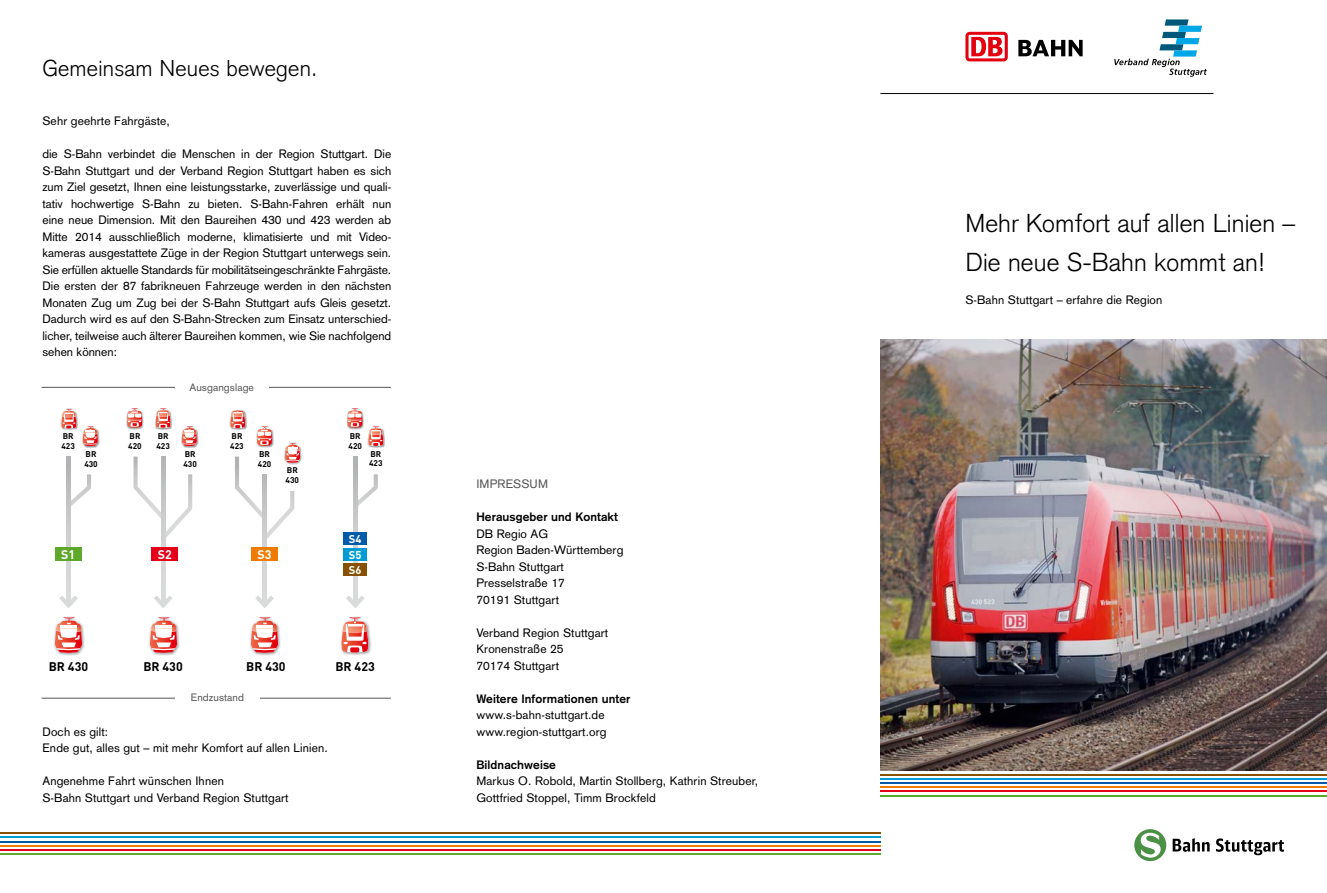
<style>
.page{position:relative;width:1327px;height:893px;background:#fff}
.page>*{position:absolute;margin:0;border:0;box-sizing:border-box;transform-origin:0 0}
.t1{font:300 25.5px/39px "Akzidenz Grotesk";letter-spacing:.005em;color:#000}
.t2{font:300 22.5px "Akzidenz Grotesk";letter-spacing:.01em;color:#000}
.t3{font:700 12.45px "DIN";color:#000}
.t4{font:700 12.45px "DIN";color:#fff}
.t5{font:12px/16.5px "Akzidenz Grotesk";letter-spacing:.01em;color:#000}
.t6{font:700 12px "Akzidenz Grotesk";letter-spacing:.01em;color:#000}
.t7{font:12px "Akzidenz Grotesk";color:#565656}
.t8{font:700 11.1px/15.6px "DIN";color:#fff}
.t9{font:10.5px "Akzidenz Grotesk";letter-spacing:.01em;color:#565656}
.t10{font:700 8.25px/9.9px "DIN";color:#000}
</style>
<div class="page">
<hr style="left:0;top:849px;width:880px;height:1px;background:#e30018">
<hr style="left:0;top:854px;width:880px;height:1px;background:#5ea92b">
<hr style="left:0;top:845px;width:880px;height:1px;background:#ef7c00">
<hr style="left:0;top:841px;width:880px;height:1px;background:#005ca9">
<hr style="left:0;top:837px;width:880px;height:1px;background:#009dd4">
<hr style="left:0;top:833px;width:880px;height:1px;background:#865100">
<svg style="left:1114px;top:19px;width:93px;height:58px"></svg>
<svg style="left:965px;top:32px;width:43px;height:29px"></svg>
<svg style="left:968px;top:35px;width:36px;height:23px"></svg>
<svg style="left:971px;top:37px;width:31px;height:19px"></svg>
<svg style="left:1018px;top:40px;width:64px;height:16px"></svg>
<svg style="left:1172px;top:838px;width:37px;height:14px"></svg>
<svg style="left:1216px;top:838px;width:68px;height:17px"></svg>
<div style="left:1134px;top:829px;width:32px;height:32px;background:#4a9045;border-radius:50%"></div>
<svg style="left:1140px;top:833px;width:20px;height:25px"></svg>
<hr style="left:880px;top:791px;width:447px;height:1px;background:#e30018">
<hr style="left:880px;top:795px;width:447px;height:1px;background:#5ea92b">
<hr style="left:880px;top:787px;width:447px;height:1px;background:#ef7c00">
<hr style="left:880px;top:782px;width:447px;height:1px;background:#005ca9">
<hr style="left:880px;top:778px;width:447px;height:1px;background:#009dd4">
<hr style="left:880px;top:774px;width:447px;height:1px;background:#865100">
<img style="left:880px;top:340px;width:447px;height:430px">
<hr style="left:880px;top:93px;width:333px;height:1px;background:#000">
<svg style="left:357px;top:474px;width:21px;height:32px"></svg>
<svg style="left:71px;top:474px;width:20px;height:32px"></svg>
<div style="left:262px;top:474px;width:5px;height:131px;background:#d7d7d8"></div>
<svg style="left:255px;top:596px;width:19px;height:12px"></svg>
<svg style="left:353px;top:457px;width:4px;height:138px"></svg>
<svg style="left:346px;top:595px;width:19px;height:13px"></svg>
<div style="left:251px;top:547px;width:27px;height:14px;background:#ef7c00"></div>
<div style="left:343px;top:548px;width:24px;height:12px;background:#009dd4"></div>
<div style="left:343px;top:564px;width:24px;height:12px;background:#865100"></div>
<div style="left:343px;top:533px;width:24px;height:12px;background:#005ca9"></div>
<img style="left:369px;top:429px;width:15px;height:18px">
<svg style="left:368px;top:426px;width:15px;height:20px"></svg>
<img style="left:349px;top:412px;width:15px;height:17px">
<svg style="left:347px;top:408px;width:15px;height:20px"></svg>
<img style="left:128px;top:412px;width:16px;height:17px">
<svg style="left:127px;top:408px;width:15px;height:20px"></svg>
<img style="left:82px;top:430px;width:17px;height:17px">
<svg style="left:83px;top:426px;width:15px;height:20px"></svg>
<img style="left:181px;top:430px;width:17px;height:17px">
<svg style="left:182px;top:426px;width:15px;height:20px"></svg>
<img style="left:54px;top:616px;width:31px;height:40px">
<svg style="left:55px;top:617px;width:27px;height:36px"></svg>
<img style="left:149px;top:616px;width:31px;height:40px">
<svg style="left:150px;top:617px;width:27px;height:36px"></svg>
<img style="left:250px;top:616px;width:31px;height:40px">
<svg style="left:251px;top:617px;width:27px;height:36px"></svg>
<img style="left:340px;top:616px;width:31px;height:39px">
<svg style="left:341px;top:617px;width:27px;height:35px"></svg>
<img style="left:300px;top:447px;width:2px;height:15px">
<svg style="left:230px;top:410px;width:70px;height:129px"></svg>
<svg style="left:66px;top:457px;width:5px;height:138px"></svg>
<svg style="left:59px;top:595px;width:19px;height:13px"></svg>
<div style="left:55px;top:547px;width:26px;height:14px;background:#5ea92b"></div>
<img style="left:61px;top:412px;width:16px;height:18px">
<svg style="left:61px;top:409px;width:15px;height:19px"></svg>
<svg style="left:133px;top:457px;width:59px;height:83px"></svg>
<svg style="left:161px;top:457px;width:4px;height:138px"></svg>
<svg style="left:154px;top:595px;width:19px;height:13px"></svg>
<div style="left:152px;top:547px;width:26px;height:14px;background:#e30018"></div>
<img style="left:155px;top:411px;width:17px;height:18px">
<svg style="left:156px;top:408px;width:14px;height:20px"></svg>
<hr style="left:42px;top:387px;width:349px;height:1px;background:#565656">
<hr style="left:42px;top:698px;width:349px;height:1px;background:#565656">
<div style="left:175px;top:383px;width:94px;height:27px;background:#fff"></div>
<div style="left:175px;top:693px;width:85px;height:20px;background:#fff"></div>
<h2 class="t2" style="left:43px;top:55px;width:276px">Gemeinsam Neues bewegen.</h2>
<p class="t5" style="left:43px;top:113px;width:129px">Sehr geehrte Fahrgäste,</p>
<p class="t5" style="left:43px;top:146px;width:350px;text-align:justify">die S-Bahn verbindet die Menschen in der Region Stuttgart. Die S-Bahn Stuttgart und der Verband Region Stuttgart haben es sich zum Ziel gesetzt, Ihnen eine leistungsstarke, zuverlässige und quali&shy;tativ hochwertige S-Bahn zu bieten. S-Bahn-Fahren erhält nun eine neue Dimension. Mit den Baureihen 430 und 423 werden ab Mitte 2014 ausschließlich moderne, klimatisierte und mit Video&shy;kameras ausgestattete Züge in der Region Stuttgart unterwegs sein.<br>Sie erfüllen aktuelle Standards für mobilitätseingeschränkte Fahrgäste.<br>Die ersten der 87 fabrikneuen Fahrzeuge werden in den nächsten Monaten Zug um Zug bei der S-Bahn Stuttgart aufs Gleis gesetzt.<br>Dadurch wird es auf den S-Bahn-Strecken zum Einsatz unterschied&shy;licher, teilweise auch älterer Baureihen kommen, wie Sie nachfolgend sehen können:</p>
<p class="t9" style="left:189px;top:381px;width:66px">Ausgangslage</p>
<p class="t10" style="left:61px;top:431px;width:15px">BR<br>423</p>
<p class="t10" style="left:128px;top:431px;width:15px">BR<br>420</p>
<p class="t10" style="left:156px;top:431px;width:15px">BR<br>423</p>
<p class="t10" style="left:84px;top:448px;width:15px">BR<br>430</p>
<p class="t10" style="left:183px;top:448px;width:15px">BR<br>430</p>
<p class="t10" style="left:230px;top:431px;width:15px">BR<br>423</p>
<p class="t10" style="left:348px;top:431px;width:15px">BR<br>420</p>
<p class="t10" style="left:258px;top:448px;width:15px">BR<br>420</p>
<p class="t10" style="left:369px;top:448px;width:15px">BR<br>423</p>
<p class="t10" style="left:286px;top:465px;width:15px">BR<br>430</p>
<p class="t4" style="left:61px;top:547px;width:16px">S1</p>
<p class="t4" style="left:158px;top:547px;width:16px">S2</p>
<p class="t8" style="left:349px;top:531px;width:14px">S4</p>
<p class="t4" style="left:258px;top:547px;width:16px">S3</p>
<p class="t8" style="left:349px;top:546px;width:14px">S5<br>S6</p>
<p class="t3" style="left:49px;top:658px;width:41px">BR 430</p>
<p class="t3" style="left:143px;top:658px;width:41px">BR 430</p>
<p class="t3" style="left:246px;top:658px;width:41px">BR 430</p>
<p class="t3" style="left:335px;top:658px;width:41px">BR 423</p>
<p class="t9" style="left:191px;top:691px;width:55px">Endzustand</p>
<p class="t5" style="left:43px;top:723px;width:287px">Doch es gilt:<br>Ende gut, alles gut – mit mehr Komfort auf allen Linien.</p>
<p class="t5" style="left:43px;top:773px;width:248px">Angenehme Fahrt wünschen Ihnen<br>S-Bahn Stuttgart und Verband Region Stuttgart</p>
<p class="t7" style="left:476px;top:477px;width:30px">Impress</p>
<p class="t7" style="left:529px;top:477px;width:18px">um</p>
<p class="t6" style="left:476px;top:510px;width:143px">Herausgeber und Kontakt</p>
<p class="t5" style="left:476px;top:525px;width:149px">DB Regio AG<br>Region Baden-Württemberg<br>S-Bahn Stuttgart<br>Presselstraße 17<br>70191 Stuttgart</p>
<p class="t5" style="left:476px;top:624px;width:133px">Verband Region Stuttgart<br>Kronenstraße 25<br>70174 Stuttgart</p>
<p class="t6" style="left:476px;top:691px;width:156px">Weitere Informationen unter</p>
<p class="t5" style="left:476px;top:707px;width:132px">www.s-bahn-stuttgart.de www.region-stuttgart.org</p>
<p class="t6" style="left:476px;top:757px;width:81px">Bildnachweise</p>
<p class="t5" style="left:476px;top:773px;width:283px">Markus O. Robold, Martin Stollberg, Kathrin Streuber,<br>Gottfried Stoppel, Timm Brockfeld</p>
<h1 class="t1" style="left:965px;top:204px;width:331px">Mehr Komfort auf allen Linien –<br>Die neue S-Bahn kommt an!</h1>
<p class="t5" style="left:965px;top:292px;width:198px">S-Bahn Stuttgart – erfahre die Region</p>
</div>
